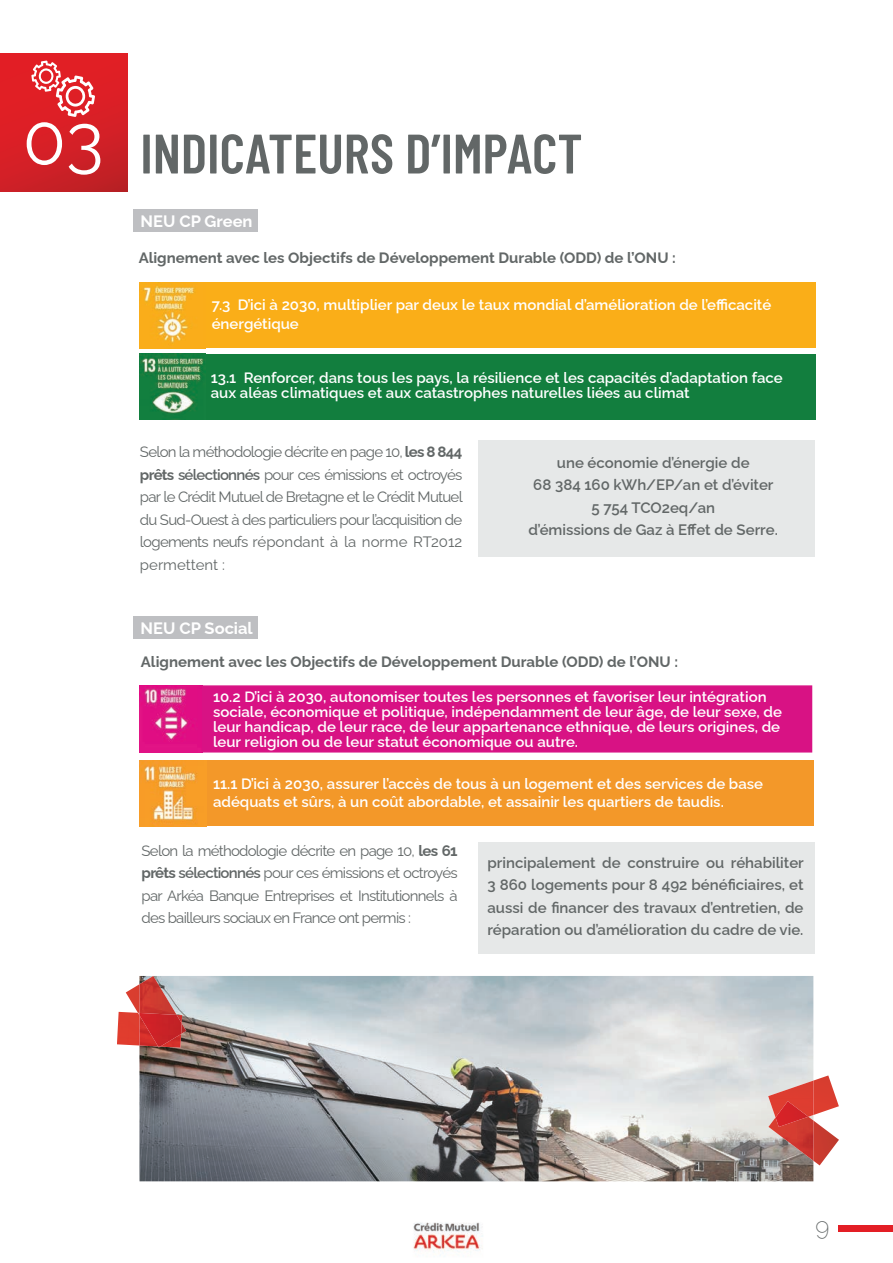
<style>
.page{position:relative;width:893px;height:1263px;background:#fff}
.page>*{position:absolute;margin:0;border:0;box-sizing:border-box;transform-origin:0 0}
.t1{font:600 55.5px "Barlow Condensed";color:#626767}
.t2{font:200 24px "Raleway";color:#626767}
.t3{font:700 16.5px "Raleway";color:#fff}
.t4{font:600 15.15px/22.5px "Raleway";color:#626767;text-align:center}
.t5{font:15px/22.5px "Raleway";letter-spacing:-.05em;color:#626767;text-align:justify}
.t6{font:600 15px/15px "Raleway";color:#fff}
.t7{font:700 15px "Raleway";color:#626767}
.t8{font:600 14.85px/15px "Raleway";color:#fff}
.s1{font-weight:700}
.s2{font-weight:600}
</style>
<div class="page">
<div style="left:839px;top:1225px;width:54px;height:7px;background:#e31e25"></div>
<img style="left:413px;top:1222px;width:70px;height:34px">
<div style="left:478px;top:441px;width:336px;height:116px;background:#e6e8e8"></div>
<div style="left:202px;top:354px;width:614px;height:65px;background:#127e3e"></div>
<img style="left:0;top:53px;width:128px;height:138px">
<img style="left:139px;top:354px;width:65px;height:65px">
<svg style="left:31px;top:61px;width:64px;height:56px"></svg>
<div style="left:202px;top:283px;width:614px;height:65px;background:#faae18"></div>
<img style="left:139px;top:283px;width:63px;height:65px">
<div style="left:133px;top:616px;width:124px;height:22px;background:#bebfc2"></div>
<div style="left:133px;top:210px;width:124px;height:22px;background:#bebfc2"></div>
<div style="left:205px;top:760px;width:608px;height:66px;background:#f39829"></div>
<div style="left:478px;top:841px;width:336px;height:112px;background:#e6e8e8"></div>
<img style="left:140px;top:685px;width:62px;height:67px">
<div style="left:202px;top:685px;width:610px;height:67px;background:#d81284;border:2px solid #d81284"></div>
<img style="left:139px;top:760px;width:66px;height:66px">
<img style="left:139px;top:976px;width:674px;height:205px">
<img style="left:813px;top:1075px;width:26px;height:40px">
<img style="left:768px;top:1080px;width:45px;height:81px">
<img style="left:813px;top:1120px;width:26px;height:45px">
<img style="left:775px;top:1101px;width:33px;height:26px">
<img style="left:117px;top:1012px;width:22px;height:34px">
<img style="left:139px;top:1047px;width:43px;height:1px">
<img style="left:126px;top:984px;width:13px;height:29px">
<img style="left:139px;top:976px;width:47px;height:71px">
<h1 class="t1" style="left:23px;top:119px;width:561px"><sup>03</sup> INDICATEURS D’IMPACT</h1>
<p class="t3" style="left:141px;top:208px;width:113px">NEU CP Green</p>
<p class="t7" style="left:139px;top:245px;width:539px">Alignement avec les Objectifs de Développement Durable (ODD) de l’ONU :</p>
<p class="t6" style="left:212px;top:293px;width:561px;line-height:19.5px">7.3 D’ici à 2030, multiplier par deux le taux mondial d’amélioration de l’efficacité énergétique</p>
<p class="t6" style="left:211px;top:368px;width:574px">13.1 Renforcer, dans tous les pays, la résilience et les capacités d’adaptation face aux aléas climatiques et aux catastrophes naturelles liées au climat</p>
<p class="t5" style="left:140px;top:439px;width:324px">Selon la méthodologie décrite en page 10, <span class="s1">les 8 844 prêts</span> <span class="s2">sélectionnés</span> pour ces émissions et octroyés par le Crédit Mutuel de Bretagne et le Crédit Mutuel du Sud-Ouest à des particuliers pour l’acquisition de logements neufs répondant à la norme RT2012 permettent :</p>
<p class="t4" style="left:529px;top:449px;width:251px">une économie d’énergie de<br>68 384 160 kWh/EP/an et d’éviter<br>5 754 TCO2eq/an<br>d’émissions de Gaz à Effet de Serre.</p>
<p class="t3" style="left:141px;top:615px;width:114px">NEU CP Social</p>
<p class="t7" style="left:141px;top:650px;width:539px">Alignement avec les Objectifs de Développement Durable (ODD) de l’ONU :</p>
<p class="t8" style="left:213px;top:687px;width:571px">10.2 D’ici à 2030, autonomiser toutes les personnes et favoriser leur intégration sociale, économique et politique, indépendamment de leur âge, de leur sexe, de leur handicap, de leur race, de leur appartenance ethnique, de leurs origines, de leur religion ou de leur statut économique ou autre.</p>
<p class="t6" style="left:213px;top:773px;width:552px;line-height:18px">11.1 D’ici à 2030, assurer l’accès de tous à un logement et des services de base adéquats et sûrs, à un coût abordable, et assainir les quartiers de taudis.</p>
<p class="t5" style="left:142px;top:837px;width:318px">Selon la méthodologie décrite en page 10, <span class="s1">les 61 prêts</span> <span class="s2">sélectionnés</span> pour ces émissions et octroyés par Arkéa Banque Entreprises et Institutionnels à des bailleurs sociaux en France ont permis :</p>
<p class="t4" style="left:487px;top:849px;width:318px;text-align:justify">principalement de construire ou réhabiliter 3 860 logements pour 8 492 bénéficiaires, et aussi de financer des travaux d’entretien, de réparation ou d’amélioration du cadre de vie.</p>
<h2 class="t2" style="left:816px;top:1207px;width:15px">9</h2>
</div>
